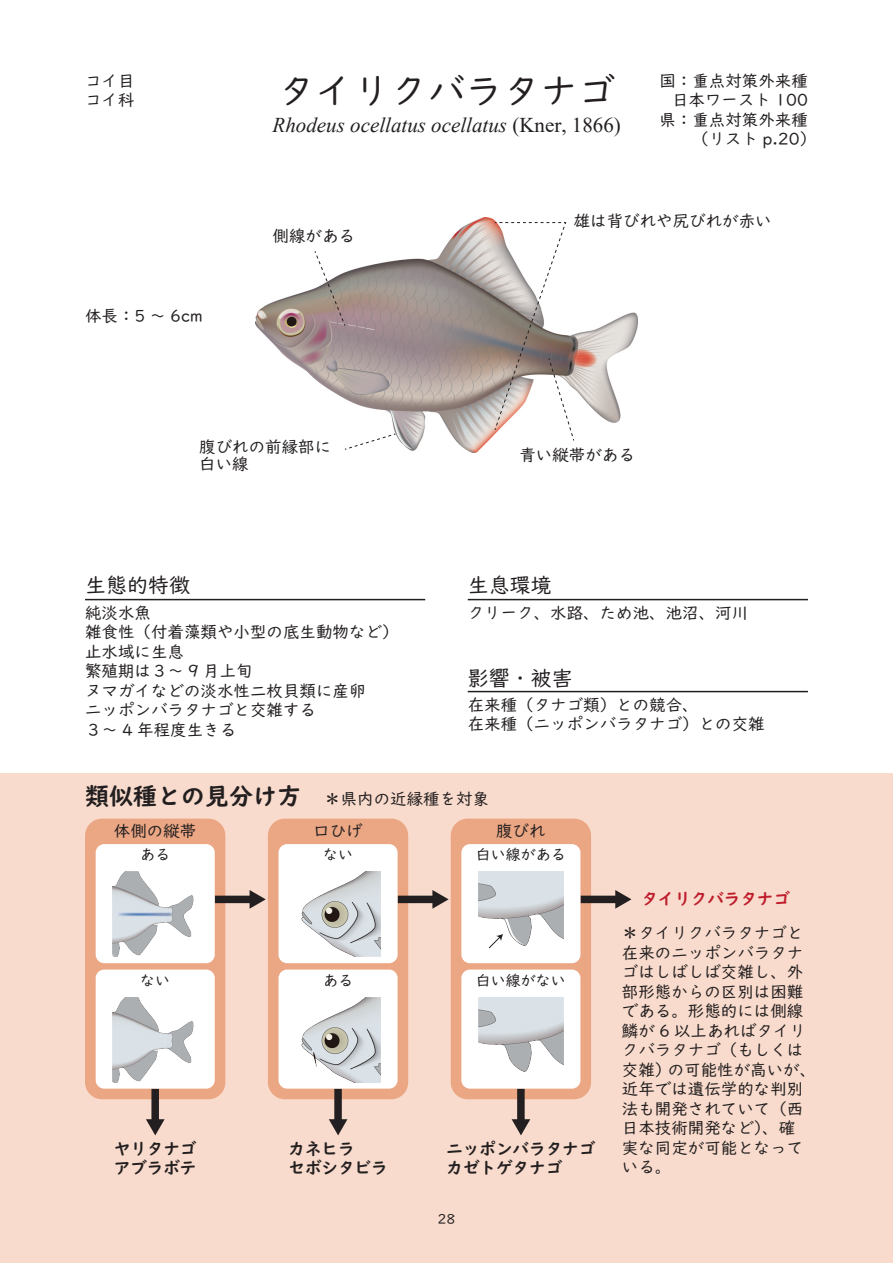
<style>
.page{position:relative;width:893px;height:1263px;background:#fff}
.page>*{position:absolute;margin:0;border:0;box-sizing:border-box;transform-origin:0 0}
.t1{font:37.5px "UD Digi Kyokasho NP R";color:#231f20}
.t2{font:24px "UD Digi Kyokasho NP B";color:#231f20}
.t3{font:italic 21px "Times New Roman";color:#231f20}
.t4{font:21px "UD Digi Kyokasho NP R";color:#231f20}
.t5{font:16.5px/19.5px "UD Digi Kyokasho NP R";color:#231f20}
.t6{font:16.5px/19.5px "UD Digi Kyokasho NP B";color:#231f20}
.t7{font:16.5px "UD Digi Kyokasho NP B";color:#be1d2c}
.t8{font:15px "UD Digi Kyokasho NP R";color:#231f20}
.t9{font:13.5px "UD Digi Kyokasho NP R";color:#231f20}
.s1{font-style:normal}
</style>
<div class="page">
<img style="left:255px;top:218px;width:383px;height:235px">
<hr style="left:85px;top:599px;width:340px;height:1px;background:#231f20">
<hr style="left:468px;top:599px;width:340px;height:1px;background:#231f20">
<hr style="left:468px;top:691px;width:340px;height:1px;background:#231f20">
<svg style="left:345px;top:434px;width:50px;height:16px"></svg>
<svg style="left:494px;top:222px;width:80px;height:218px"></svg>
<svg style="left:314px;top:250px;width:32px;height:76px"></svg>
<div style="left:0;top:774px;width:893px;height:489px;background:#f8dbcc"></div>
<div style="left:268px;top:819px;width:140px;height:280px;background:#eba683;border-radius:17px"></div>
<div style="left:85px;top:819px;width:140px;height:280px;background:#eba683;border-radius:17px"></div>
<div style="left:451px;top:819px;width:140px;height:280px;background:#eba683;border-radius:17px"></div>
<div style="left:580px;top:896px;width:38px;height:7px;background:#231f20"></div>
<svg style="left:615px;top:890px;width:16px;height:19px"></svg>
<div style="left:398px;top:896px;width:37px;height:7px;background:#231f20"></div>
<svg style="left:432px;top:890px;width:17px;height:19px"></svg>
<div style="left:215px;top:896px;width:37px;height:7px;background:#231f20"></div>
<svg style="left:250px;top:890px;width:16px;height:19px"></svg>
<div style="left:151px;top:1089px;width:8px;height:33px;background:#231f20"></div>
<svg style="left:146px;top:1119px;width:19px;height:16px"></svg>
<div style="left:334px;top:1089px;width:8px;height:33px;background:#231f20"></div>
<svg style="left:329px;top:1119px;width:18px;height:16px"></svg>
<div style="left:517px;top:1089px;width:8px;height:33px;background:#231f20"></div>
<svg style="left:512px;top:1119px;width:18px;height:16px"></svg>
<div style="left:279px;top:844px;width:119px;height:119px;background:#fff;border-radius:9px"></div>
<div style="left:279px;top:969px;width:119px;height:120px;background:#fff;border-radius:9px"></div>
<div style="left:96px;top:844px;width:119px;height:119px;background:#fff;border-radius:9px"></div>
<div style="left:96px;top:969px;width:119px;height:120px;background:#fff;border-radius:9px"></div>
<div style="left:461px;top:844px;width:119px;height:119px;background:#fff;border-radius:9px"></div>
<div style="left:461px;top:969px;width:119px;height:120px;background:#fff;border-radius:9px"></div>
<img style="left:301px;top:997px;width:80px;height:85px">
<img style="left:301px;top:872px;width:80px;height:85px">
<img style="left:113px;top:872px;width:81px;height:85px">
<img style="left:113px;top:997px;width:81px;height:85px">
<img style="left:478px;top:872px;width:85px;height:74px">
<img style="left:478px;top:997px;width:85px;height:75px">
<svg style="left:488px;top:934px;width:15px;height:15px"></svg>
<hr style="left:892px;top:0;width:1px;height:128px;background:#f8dbcc">
<p class="t5" style="left:85px;top:71px;width:51px">コイ目コイ科</p>
<p class="t5" style="left:85px;top:306px;width:120px">体長：5 ～ 6cm</p>
<h1 class="t1" style="left:278px;top:70px;width:339px">タイリクバラタナゴ</h1>
<p class="t3" style="left:273px;top:111px;width:350px">Rhodeus ocellatus ocellatus <span class="s1">(Kner, 1866)</span></p>
<p class="t5" style="left:659px;top:71px;width:150px">国：重点対策外来種</p>
<p class="t5" style="left:672px;top:91px;width:137px">日本ワースト 100</p>
<p class="t5" style="left:659px;top:110px;width:150px">県：重点対策外来種</p>
<p class="t5" style="left:692px;top:130px;width:125px">（リスト p.20）</p>
<p class="t5" style="left:273px;top:226px;width:84px">側線がある</p>
<p class="t5" style="left:574px;top:211px;width:199px">雄は背びれや尻びれが赤い</p>
<p class="t5" style="left:199px;top:437px;width:133px">腹びれの前縁部に</p>
<p class="t5" style="left:199px;top:454px;width:51px">白い線</p>
<p class="t4" style="left:85px;top:573px;width:106px">生態的特徴</p>
<p class="t5" style="left:519px;top:445px;width:117px">青い縦帯がある</p>
<p class="t4" style="left:468px;top:573px;width:85px">生息環境</p>
<p class="t5" style="left:85px;top:603px;width:67px">純淡水魚</p>
<p class="t5" style="left:468px;top:603px;width:282px">クリーク、水路、ため池、池沼、河川</p>
<p class="t5" style="left:85px;top:622px;width:315px">雑食性（付着藻類や小型の底生動物など）止水域に生息<br>繁殖期は３～ 9 月上旬<br>ヌマガイなどの淡水性二枚貝類に産卵<br>ニッポンバラタナゴと交雑する<br>３～ 4 年程度生きる</p>
<p class="t4" style="left:468px;top:666px;width:106px">影響・被害</p>
<p class="t5" style="left:468px;top:695px;width:298px">在来種（タナゴ類）との競合、<br>在来種（ニッポンバラタナゴ）との交雑</p>
<h2 class="t2" style="left:85px;top:782px;width:217px">類似種との見分け方</h2>
<p class="t5" style="left:114px;top:821px;width:84px">体側の縦帯</p>
<p class="t8" style="left:140px;top:846px;width:31px">ある</p>
<p class="t5" style="left:324px;top:789px;width:166px">＊県内の近縁種を対象</p>
<p class="t5" style="left:313px;top:821px;width:51px">口ひげ</p>
<p class="t8" style="left:323px;top:846px;width:31px">ない</p>
<p class="t5" style="left:496px;top:821px;width:51px">腹びれ</p>
<p class="t8" style="left:476px;top:846px;width:91px">白い線がある</p>
<p class="t8" style="left:140px;top:971px;width:31px">ない</p>
<p class="t8" style="left:323px;top:971px;width:31px">ある</p>
<p class="t8" style="left:476px;top:971px;width:91px">白い線がない</p>
<p class="t6" style="left:114px;top:1139px;width:84px">ヤリタナゴアブラボテ</p>
<p class="t6" style="left:289px;top:1139px;width:101px">カネヒラ<br>セボシタビラ</p>
<p class="t6" style="left:447px;top:1139px;width:150px">ニッポンバラタナゴカゼトゲタナゴ</p>
<p class="t9" style="left:438px;top:1211px;width:19px">28</p>
<p class="t7" style="left:641px;top:889px;width:150px">タイリクバラタナゴ</p>
<p class="t5" style="left:622px;top:923px;width:196px">＊タイリクバラタナゴと在来のニッポンバラタナゴはしばしば交雑し、外部形態からの区別は困難である。形態的には側線鱗が 6 以上あればタイリクバラタナゴ（もしくは交雑）の可能性が高いが、近年では遺伝学的な判別法も開発されていて（西日本技術開発など）、確<br>実な同定が可能となっている。</p>
</div>
